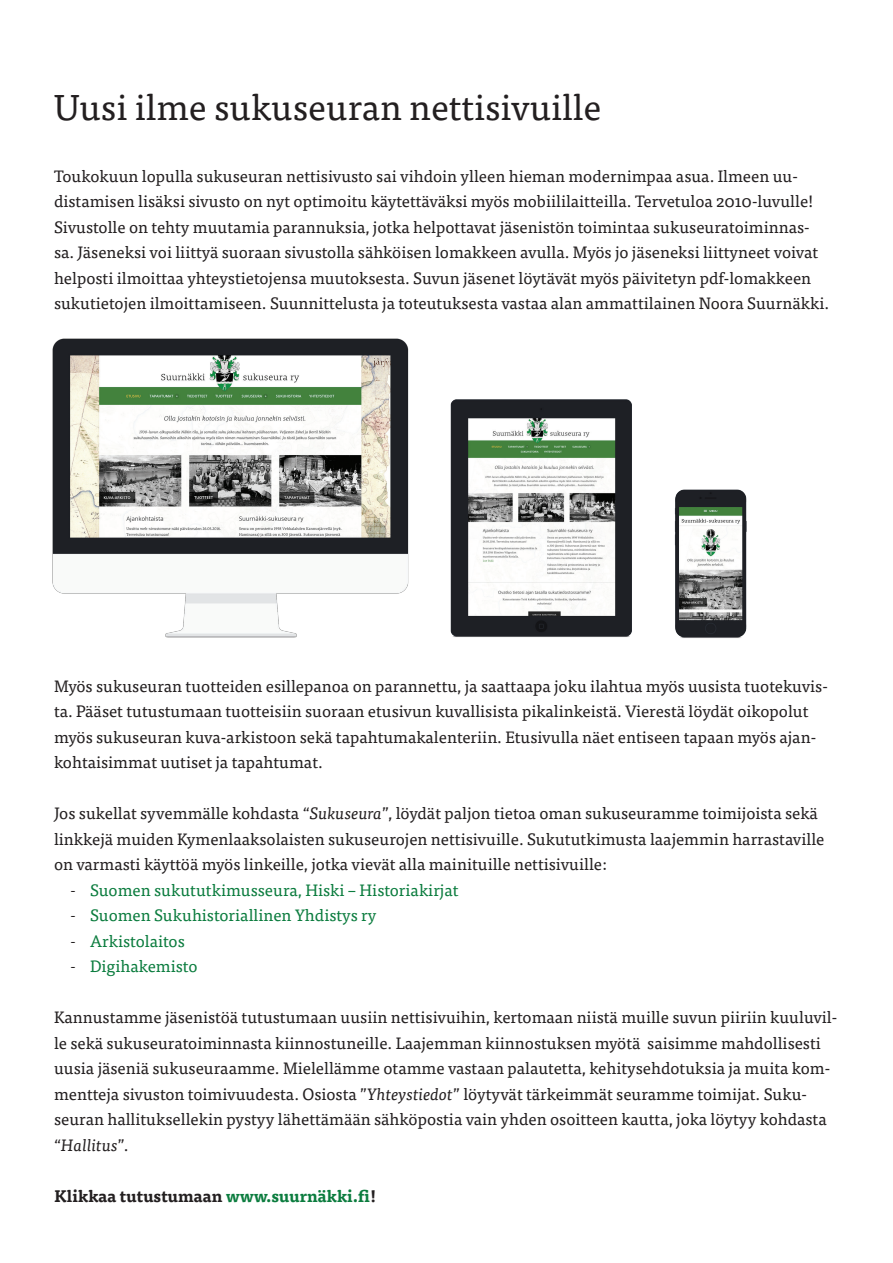
<style>
.page{position:relative;width:893px;height:1263px;background:#fff}
.page>*{position:absolute;margin:0;border:0;box-sizing:border-box;transform-origin:0 0}
.t1{font:36px "Tisa Pro";color:#231f20}
.t2{font:16.5px/25.5px "Tisa Pro";color:#231f20}
.t3{font:16.5px "Tisa Pro";color:#0b7c3e}
.t4{font:700 16.5px "Tisa Pro";color:#231f20}
.s1{font-style:italic}
.s2{font-family:"Fjord One";color:#231f20}
.s3{color:#0b7c3e}
</style>
<div class="page">
<img style="left:52px;top:338px;width:695px;height:300px">
<h1 class="t1" style="left:54px;top:81px;width:549px">Uusi ilme sukuseuran nettisivuille</h1>
<p class="t2" style="left:54px;top:162px;width:777px">Toukokuun lopulla sukuseuran nettisivusto sai vihdoin ylleen hieman modernimpaa asua. Ilmeen uu&shy;distamisen lisäksi sivusto on nyt optimoitu käytettäväksi myös mobiililaitteilla. Tervetuloa 2010-luvulle!<br>Sivustolle on tehty muutamia parannuksia, jotka helpottavat jäsenistön toimintaa sukuseuratoiminnas&shy;sa. Jäseneksi voi liittyä suoraan sivustolla sähköisen lomakkeen avulla. Myös jo jäseneksi liittyneet voivat helposti ilmoittaa yhteystietojensa muutoksesta. Suvun jäsenet löytävät myös päivitetyn pdf-lomakkeen sukutietojen ilmoittamiseen. Suunnittelusta ja toteutuksesta vastaa alan ammattilainen Noora Suurnäkki.</p>
<p class="t2" style="left:54px;top:672px;width:775px">Myös sukuseuran tuotteiden esillepanoa on parannettu, ja saattaapa joku ilahtua myös uusista tuotekuvis&shy;ta. Pääset tutustumaan tuotteisiin suoraan etusivun kuvallisista pikalinkeistä. Vierestä löydät oikopolut myös sukuseuran kuva-arkistoon sekä tapahtumakalenteriin. Etusivulla näet entiseen tapaan myös ajan&shy;kohtaisimmat uutiset ja tapahtumat.</p>
<p class="t2" style="left:54px;top:799px;width:772px">Jos sukellat syvemmälle kohdasta “<span class="s1">Sukuseura</span>”, löydät paljon tietoa oman sukuseuramme toimijoista sekä linkkejä muiden Kymenlaaksolaisten sukuseurojen nettisivuille. Sukututkimusta laajemmin harrastaville on varmasti käyttöä myös linkeille, jotka vievät alla mainituille nettisivuille:</p>
<p class="t3" style="left:70px;top:877px;width:389px"><span class="s2">-</span> Suomen sukututkimusseura, Hiski – Historiakirjat</p>
<p class="t3" style="left:71px;top:903px;width:307px"><span class="s2">-</span> Suomen Sukuhistoriallinen Yhdistys ry</p>
<p class="t3" style="left:71px;top:928px;width:116px"><span class="s2">-</span> Arkistolaitos</p>
<p class="t3" style="left:71px;top:954px;width:128px"><span class="s2">-</span> Digihakemisto</p>
<p class="t2" style="left:54px;top:1003px;width:785px">Kannustamme jäsenistöä tutustumaan uusiin nettisivuihin, kertomaan niistä muille suvun piiriin kuuluvil&shy;le sekä sukuseuratoiminnasta kiinnostuneille. Laajemman kiinnostuksen myötä saisimme mahdollisesti uusia jäseniä sukuseuraamme. Mielellämme otamme vastaan palautetta, kehitysehdotuksia ja muita kom&shy;mentteja sivuston toimivuudesta. Osiosta ”<span class="s1">Yhteystiedot</span>” löytyvät tärkeimmät seuramme toimijat. Suku&shy;seuran hallituksellekin pystyy lähettämään sähköpostia vain yhden osoitteen kautta, joka löytyy kohdasta “<span class="s1">Hallitus</span>”.</p>
<p class="t4" style="left:54px;top:1182px;width:324px">Klikkaa tutustumaan <span class="s3">www.suurnäkki.fi</span>!</p>
</div>
